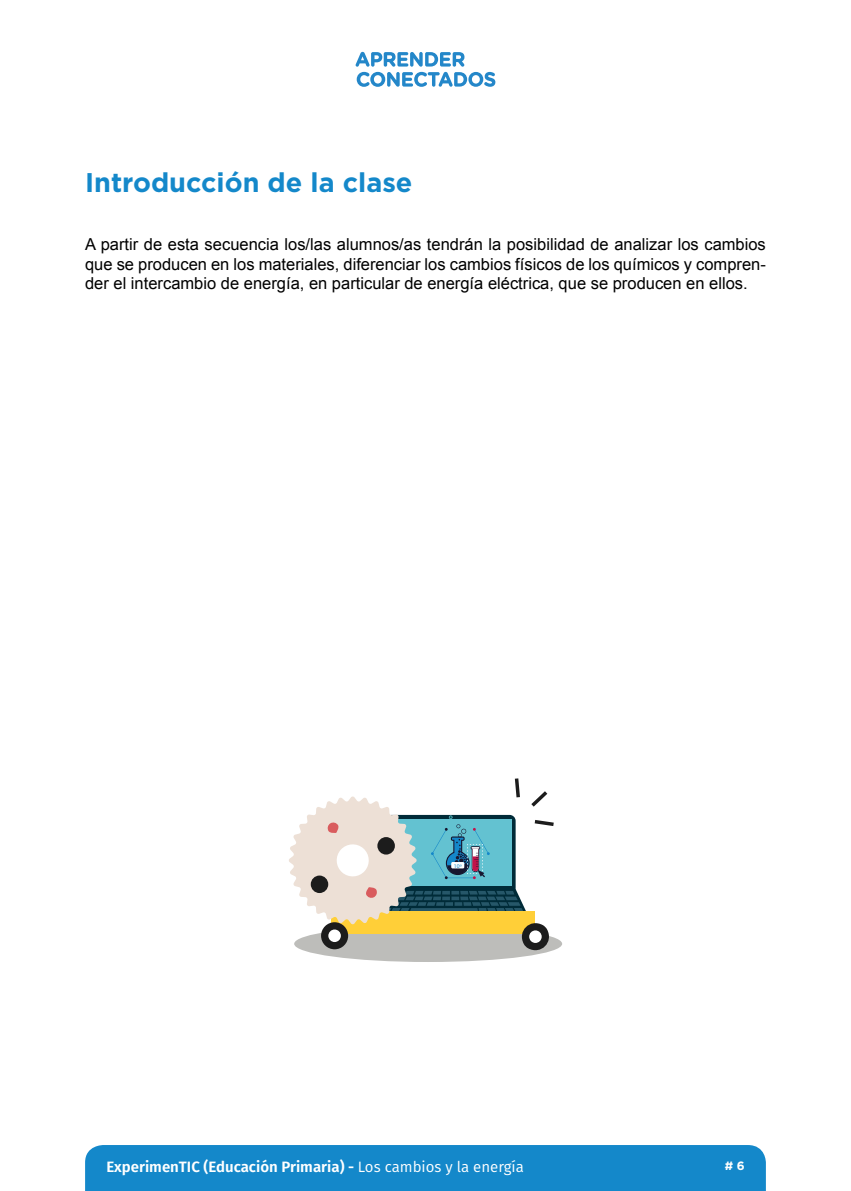
<style>
.page{position:relative;width:851px;height:1191px;background:#fff}
.page>*{position:absolute;margin:0;border:0;box-sizing:border-box;transform-origin:0 0}
.t1{font:700 27px "Gotham";color:#1488ca}
.t2{font:16.5px/19.5px "Arial";color:#000;text-align:justify}
.t3{font:600 15px "Fira Sans";color:#fff}
.t4{font:700 12px "Gotham";color:#fff}
.t5{font:5.7px "Myriad Pro";color:#1487c9}
.s1{font-weight:400}
</style>
<div class="page">
<div style="left:85px;top:1145px;width:680px;height:46px;background:#1488ca"></div>
<svg style="left:355px;top:52px;width:140px;height:35px"></svg>
<div style="left:294px;top:925px;width:268px;height:37px;background:#bdbdba;border-radius:50%"></div>
<svg style="left:289px;top:778px;width:265px;height:177px"></svg>
<h1 class="t1" style="left:85px;top:164px;width:329px">Introducción de la clase</h1>
<p class="t2" style="left:85px;top:235px;width:682px">A partir de esta secuencia los/las alumnos/as tendrán la posibilidad de analizar los cambios que se producen en los materiales, diferenciar los cambios físicos de los químicos y compren&shy;der el intercambio de energía, en particular de energía eléctrica, que se producen en ellos.</p>
<p class="t5" style="left:454px;top:862px;width:10px">10º</p>
<p class="t3" style="left:106px;top:1154px;width:419px">ExperimenTIC (Educación Primaria) - <span class="s1">Los cambios y la energía</span></p>
<p class="t4" style="left:724px;top:1157px;width:21px"># 6</p>
</div>
